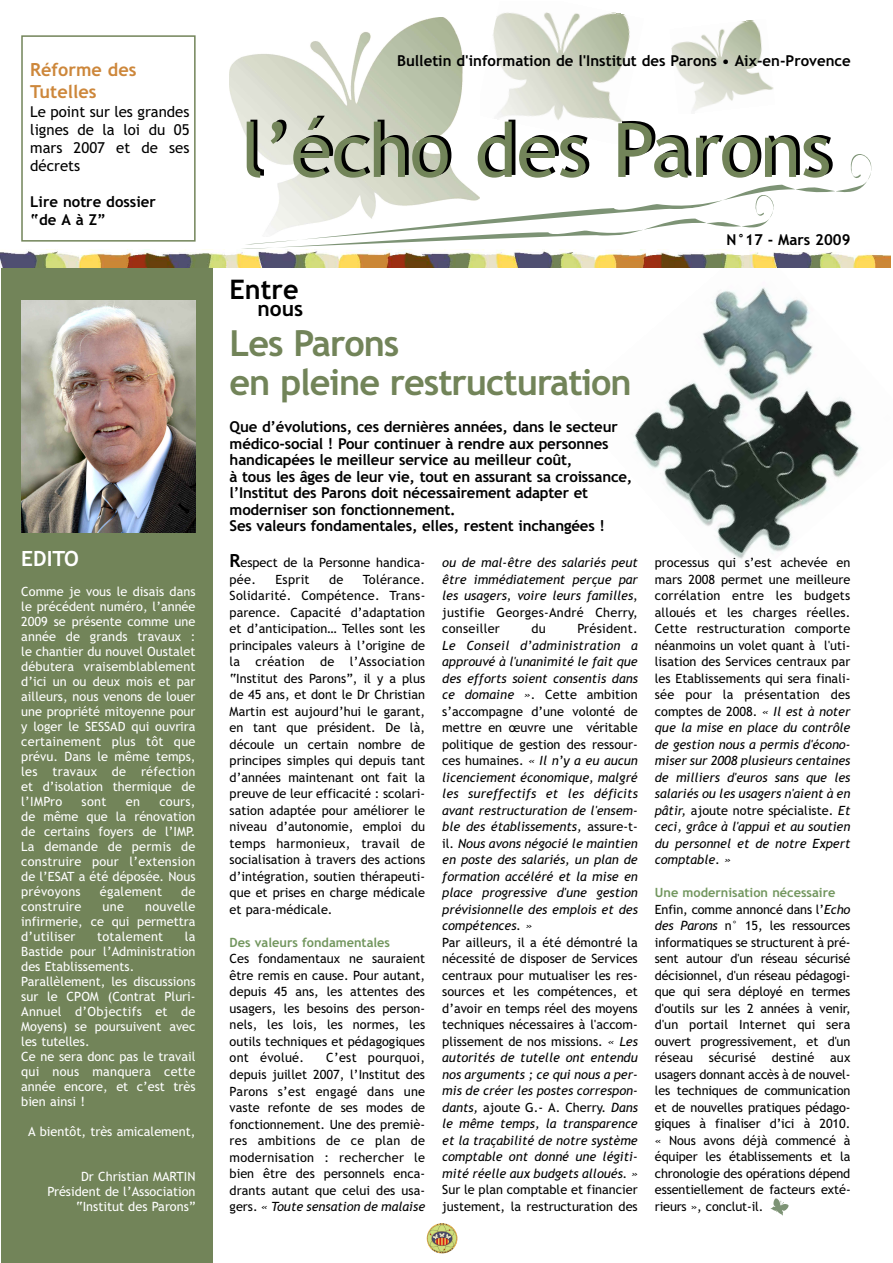
<style>
.page{position:relative;width:893px;height:1263px;background:#fff}
.page>*{position:absolute;margin:0;border:0;box-sizing:border-box;transform-origin:0 0}
.t1{font:75px "Trebuchet MS";color:#000}
.t2{font:700 36px/39px "Trebuchet MS";letter-spacing:-.03em;color:#728459}
.t3{font:700 27px "Trebuchet MS";color:#000}
.t4{font:700 21px "Trebuchet MS";color:#fff}
.t5{font:700 21px "Trebuchet MS";color:#000}
.t6{font:700 18px/21.6px "Trebuchet MS";color:#cd873b}
.t7{font:700 15px/16.5px "Trebuchet MS";letter-spacing:-.01em;color:#000}
.t8{font:15px/18px "Trebuchet MS";color:#000;text-align:justify}
.t9{font:12.75px/16.5px "Trebuchet MS";letter-spacing:-.01em;color:#000;text-align:justify}
.t10{font:12.75px/15px "Trebuchet MS";color:#fff;text-align:justify}
.t11{font:italic 12.75px/16.5px "Trebuchet MS";color:#000;text-align:justify}
.t12{font:12.75px "Trebuchet MS";letter-spacing:.02em;color:#fff}
.t13{font:700 12.75px "Trebuchet MS";color:#72965e}
.t14{font:12.75px "Trebuchet MS";letter-spacing:.02em;color:#000}
.s1{font-weight:700;font-size:18px}
.s2{font-style:italic}
.s3{font-style:normal}
.s4{font-weight:700;color:#72965e}
</style>
<div class="page">
<img style="left:493px;top:12px;width:137px;height:111px">
<img style="left:230px;top:17px;width:233px;height:136px">
<svg style="left:242px;top:153px;width:630px;height:97px"></svg>
<img style="left:671px;top:20px;width:103px;height:91px">
<div style="left:1px;top:267px;width:212px;height:996px;background:#728459"></div>
<img style="left:427px;top:1223px;width:30px;height:31px">
<div style="left:21px;top:35px;width:175px;height:207px;border:2px solid #728459"></div>
<img style="left:21px;top:300px;width:175px;height:232px">
<svg style="left:770px;top:1198px;width:19px;height:17px"></svg>
<svg style="left:544px;top:236px;width:328px;height:14px"></svg>
<img style="left:569px;top:240px;width:303px;height:319px">
<img style="left:0;top:250px;width:891px;height:18px">
<h3 class="t6" style="left:30px;top:59px;width:108px">Réforme des<br>Tutelles</h3>
<p class="t8" style="left:30px;top:103px;width:161px">Le point sur les grandes lignes de la loi du 05 mars 2007 et de ses décrets</p>
<p class="t7" style="left:30px;top:193px;width:127px;line-height:18px">Lire notre dossier “de A à Z”</p>
<h3 class="t4" style="left:21px;top:547px;width:59px">EDITO</h3>
<p class="t10" style="left:21px;top:584px;width:176px">Comme je vous le disais dans le précédent numéro, l’année 2009 se présente comme une année de grands travaux : le chantier du nouvel Oustalet débutera vraisemblablement d’ici un ou deux mois et par ailleurs, nous venons de louer une propriété mitoyenne pour y loger le SESSAD qui ouvrira certainement plus tôt que prévu. Dans le même temps, les travaux de réfection et d’isolation thermique de l’IMPro</p>
<p class="t10" style="left:82px;top:794px;width:26px">sont</p>
<p class="t10" style="left:126px;top:794px;width:16px">en</p>
<p class="t10" style="left:21px;top:794px;width:176px;text-indent:138px">cours, de même que la rénovation de certains foyers de l’IMP.<br>La demande de permis de construire pour l’extension de l’ESAT a été déposée. Nous prévoyons</p>
<p class="t12" style="left:100px;top:884px;width:64px">également</p>
<p class="t10" style="left:181px;top:884px;width:16px">de</p>
<p class="t10" style="left:21px;top:899px;width:176px;text-indent:124px">nouvelle infirmerie, ce qui permettra d’utiliser</p>
<p class="t12" style="left:21px;top:899px;width:62px">construire</p>
<p class="t10" style="left:103px;top:899px;width:23px">une</p>
<p class="t10" style="left:21px;top:929px;width:176px;text-align:left;text-indent:164px">la<br>Bastide pour l’Administration des Etablissements.<br>Parallèlement, les discussions sur le CPOM (Contrat Pluri-<br>Annuel d’Objectifs et de<br>Moyens) se poursuivent avec les tutelles.<br>Ce ne sera donc pas le travail qui nous manquera cette année encore, et c’est très bien ainsi !</p>
<p class="t10" style="left:28px;top:1124px;width:169px">A bientôt, très amicalement,</p>
<p class="t10" style="left:48px;top:1169px;width:150px;text-align:right">Dr Christian MARTIN<br>Président de l’Association “Institut des Parons”</p>
<p class="t12" style="left:97px;top:929px;width:68px">totalement</p>
<p class="t7" style="left:397px;top:53px;width:455px">Bulletin d'information de l'Institut des Parons • Aix-en-Provence</p>
<h1 class="t1" style="left:245px;top:105px;width:592px">l’écho des Parons</h1>
<h3 class="t3" style="left:230px;top:274px;width:71px">Entre</h3>
<h3 class="t5" style="left:257px;top:296px;width:47px">nous</h3>
<h2 class="t2" style="left:230px;top:324px;width:404px">Les Parons<br>en pleine restructuration</h2>
<p class="t7" style="left:230px;top:419px;width:404px">Que d’évolutions, ces dernières années, dans le secteur médico-social ! Pour continuer à rendre aux personnes handicapées le meilleur service au meilleur coût,<br>à tous les âges de leur vie, tout en assurant sa croissance, l’Institut des Parons doit nécessairement adapter et moderniser son fonctionnement.<br>Ses valeurs fondamentales, elles, restent inchangées !</p>
<p class="t9" style="left:230px;top:555px;width:197px"><span class="s1">R</span>espect de la Personne handica&shy;pée.</p>
<p class="t9" style="left:230px;top:571px;width:197px;text-indent:133px">Tolérance.<br>Solidarité. Compétence. Trans&shy;parence. Capacité d’adaptation et d’anticipation… Telles sont les principales valeurs à l’origine de la création de l’Association “Institut des Parons”, il y a plus de 45 ans, et dont le Dr Christian Martin est aujourd’hui le garant, en tant que président. De là, découle un certain nombre de principes simples qui depuis tant d’années maintenant ont fait la preuve de leur efficacité : scolari&shy;sation adaptée pour améliorer le niveau d’autonomie, emploi du temps harmonieux, travail de socialisation à travers des actions d’intégration, soutien thérapeuti&shy;que et prises en charge médicale et para-médicale.</p>
<p class="t13" style="left:230px;top:935px;width:162px">Des valeurs fondamentales</p>
<p class="t9" style="left:230px;top:951px;width:197px">Ces fondamentaux ne sauraient être remis en cause. Pour autant, depuis 45 ans, les attentes des usagers, les besoins des person&shy;nels, les lois, les normes, les outils techniques et pédagogiques ont évolué.</p>
<p class="t9" style="left:276px;top:571px;width:36px">Esprit</p>
<p class="t9" style="left:329px;top:571px;width:16px">de</p>
<p class="t9" style="left:230px;top:1050px;width:197px;text-indent:97px">C’est pourquoi, depuis juillet 2007, l’Institut des Parons s’est engagé dans une vaste refonte de ses modes de fonctionnement. Une des premiè&shy;res ambitions de ce plan de modernisation : rechercher le bien être des personnels enca&shy;drants autant que celui des usa&shy;gers. <span class="s2">« Toute sensation de malaise</span></p>
<p class="t11" style="left:442px;top:555px;width:197px">ou de mal-être des salariés peut être immédiatement perçue par les usagers, voire leurs familles<span class="s3">, justifie Georges-André Cherry, conseiller</span></p>
<p class="t9" style="left:531px;top:621px;width:16px">du</p>
<p class="t14" style="left:577px;top:621px;width:62px">Président.</p>
<p class="t11" style="left:442px;top:637px;width:197px">Le Conseil d’administration a approuvé à l'unanimité le fait que des efforts soient consentis dans ce domaine »<span class="s3">. Cette ambition s’accompagne d’une volonté de mettre en œuvre une véritable politique de gestion des ressour&shy;ces humaines.</span> « Il n’y a eu aucun licenciement économique, malgré les sureffectifs et les déficits avant restructuration de l'ensem&shy;ble des établissements, <span class="s3">assure-t&shy;il.</span> Nous avons négocié le maintien en poste des salariés, un plan de formation accéléré et la mise en place progressive d'une gestion prévisionnelle des emplois et des compétences. »</p>
<p class="t9" style="left:442px;top:934px;width:197px">Par ailleurs, il a été démontré la nécessité de disposer de Services centraux pour mutualiser les res&shy;sources et les compétences, et d’avoir en temps réel des moyens techniques nécessaires à l'accom&shy;plissement de nos missions. <span class="s2">« Les autorités de tutelle ont entendu nos arguments ; ce qui nous a per&shy;mis de créer les postes correspon&shy;dants,</span> ajoute G.- A. Cherry. <span class="s2">Dans le même temps, la transparence et la traçabilité de notre système comptable ont donné une légiti&shy;mité réelle aux budgets alloués. »</span></p>
<p class="t9" style="left:442px;top:1182px;width:197px">Sur le plan comptable et financier justement, la restructuration des</p>
<p class="t7" style="left:726px;top:231px;width:125px">N°17 - Mars 2009</p>
<p class="t9" style="left:655px;top:555px;width:197px">processus qui s’est achevée en mars 2008 permet une meilleure corrélation entre les budgets alloués et les charges réelles.<br>Cette restructuration comporte néanmoins un volet quant à l'uti&shy;lisation des Services centraux par les Etablissements qui sera finali&shy;sée pour la présentation des comptes de 2008. <span class="s2">« Il est à noter que la mise en place du contrôle de gestion nous a permis d'écono&shy;miser sur 2008 plusieurs centaines de milliers d'euros sans que les salariés ou les usagers n'aient à en pâtir,</span> ajoute notre spécialiste. <span class="s2">Et ceci, grâce à l'appui et au soutien du personnel et de notre Expert comptable. »</span></p>
<p class="t9" style="left:655px;top:885px;width:197px;text-align:left"><span class="s4">Une modernisation nécessaire<br></span>Enfin, comme annoncé dans l’<span class="s2">Echo des Parons</span> n° 15, les ressources informatiques se structurent à pré&shy;sent autour d'un réseau sécurisé décisionnel, d'un réseau pédagogi&shy;que qui sera déployé en termes d'outils sur les 2 années à venir, d'un portail Internet qui sera ouvert progressivement, et d'un réseau sécurisé destiné aux usagers donnant accès à de nouvel&shy;les techniques de communication et de nouvelles pratiques pédago&shy;giques à finaliser d’ici à 2010. « Nous avons déjà commencé à équiper les établissements et la chronologie des opérations dépend essentiellement de facteurs exté&shy;rieurs », conclut-il.</p>
</div>
